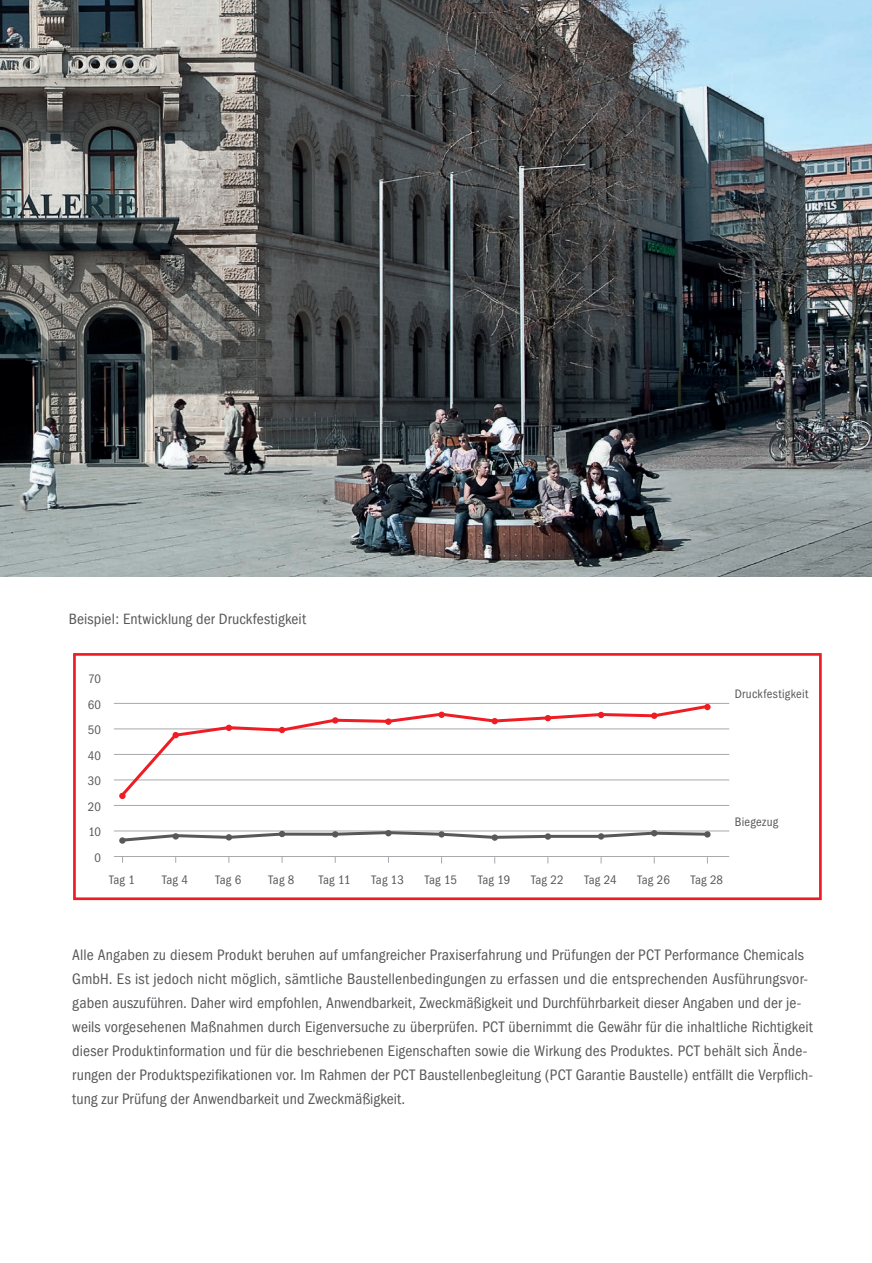
<style>
.page{position:relative;width:872px;height:1263px;background:#fff}
.page>*{position:absolute;margin:0;border:0;box-sizing:border-box;transform-origin:0 0}
.t1{font:condensed 15.75px/24px "Franklin Gothic";letter-spacing:.01em;color:#57585a}
.t2{font:condensed 15.45px "Franklin Gothic";letter-spacing:.005em;color:#57585a}
.t3{font:condensed 12.75px/25.5px "Franklin Gothic";letter-spacing:.02em;color:#57585a;text-align:center}
</style>
<div class="page">
<img style="left:0;top:0;width:872px;height:576px">
<div style="left:73px;top:653px;width:748px;height:247px;border:3px solid #ee1d23"></div>
<hr style="left:114px;top:856px;width:615px;height:1px;background:#a8a9ad">
<hr style="left:114px;top:831px;width:615px;height:1px;background:#a8a9ad">
<hr style="left:114px;top:805px;width:615px;height:1px;background:#a8a9ad">
<hr style="left:114px;top:780px;width:615px;height:1px;background:#a8a9ad">
<hr style="left:114px;top:754px;width:615px;height:1px;background:#a8a9ad">
<hr style="left:114px;top:729px;width:615px;height:1px;background:#a8a9ad">
<hr style="left:114px;top:703px;width:615px;height:1px;background:#a8a9ad">
<svg style="left:118px;top:703px;width:592px;height:96px"></svg>
<div style="left:119px;top:793px;width:7px;height:6px;background:#ee1d23;border-radius:50%"></div>
<div style="left:172px;top:732px;width:7px;height:6px;background:#ee1d23;border-radius:50%"></div>
<svg style="left:226px;top:725px;width:6px;height:6px"></svg>
<svg style="left:279px;top:727px;width:6px;height:6px"></svg>
<div style="left:332px;top:717px;width:6px;height:7px;background:#ee1d23;border-radius:50%"></div>
<div style="left:385px;top:718px;width:6px;height:7px;background:#ee1d23;border-radius:50%"></div>
<div style="left:438px;top:712px;width:7px;height:6px;background:#ee1d23;border-radius:50%"></div>
<div style="left:491px;top:718px;width:7px;height:6px;background:#ee1d23;border-radius:50%"></div>
<svg style="left:545px;top:715px;width:6px;height:6px"></svg>
<svg style="left:598px;top:712px;width:6px;height:6px"></svg>
<div style="left:651px;top:712px;width:6px;height:7px;background:#ee1d23;border-radius:50%"></div>
<svg style="left:704px;top:704px;width:6px;height:6px"></svg>
<svg style="left:119px;top:830px;width:591px;height:13px"></svg>
<p class="t2" style="left:69px;top:610px;width:239px">Beispiel: Entwicklung der Druckfestigkeit</p>
<p class="t3" style="left:88px;top:666px;width:15px">70<br>60<br>50<br>40<br>30<br>20<br>10<br>0</p>
<p class="t3" style="left:109px;top:867px;width:27px">Tag 1</p>
<p class="t3" style="left:162px;top:867px;width:27px">Tag 4</p>
<p class="t3" style="left:215px;top:867px;width:27px">Tag 6</p>
<p class="t3" style="left:268px;top:867px;width:27px">Tag 8</p>
<p class="t3" style="left:319px;top:867px;width:33px">Tag 11</p>
<p class="t3" style="left:372px;top:867px;width:34px">Tag 13</p>
<p class="t3" style="left:425px;top:867px;width:34px">Tag 15</p>
<p class="t3" style="left:478px;top:867px;width:34px">Tag 19</p>
<p class="t3" style="left:531px;top:867px;width:34px">Tag 22</p>
<p class="t3" style="left:584px;top:867px;width:34px">Tag 24</p>
<p class="t3" style="left:637px;top:867px;width:34px">Tag 26</p>
<p class="t3" style="left:690px;top:867px;width:34px">Tag 28</p>
<p class="t3" style="left:734px;top:681px;width:75px">Druckfestigkeit</p>
<p class="t3" style="left:734px;top:809px;width:45px">Biegezug</p>
<p class="t1" style="left:72px;top:943px;width:742px">Alle Angaben zu diesem Produkt beruhen auf umfangreicher Praxiserfahrung und Prüfungen der PCT Performance Chemicals GmbH. Es ist jedoch nicht möglich, sämtliche Baustellenbedingungen zu erfassen und die entsprechenden Ausführungsvor&shy;gaben auszuführen. Daher wird empfohlen, Anwendbarkeit, Zweckmäßigkeit und Durchführbarkeit dieser Angaben und der je&shy;weils vorgesehenen Maßnahmen durch Eigenversuche zu überprüfen. PCT übernimmt die Gewähr für die inhaltliche Richtigkeit dieser Produktinformation und für die beschriebenen Eigenschaften sowie die Wirkung des Produktes. PCT behält sich Ände&shy;rungen der Produktspezifikationen vor. Im Rahmen der PCT Baustellenbegleitung (PCT Garantie Baustelle) entfällt die Verpflich&shy;tung zur Prüfung der Anwendbarkeit und Zweckmäßigkeit.</p>
</div>
